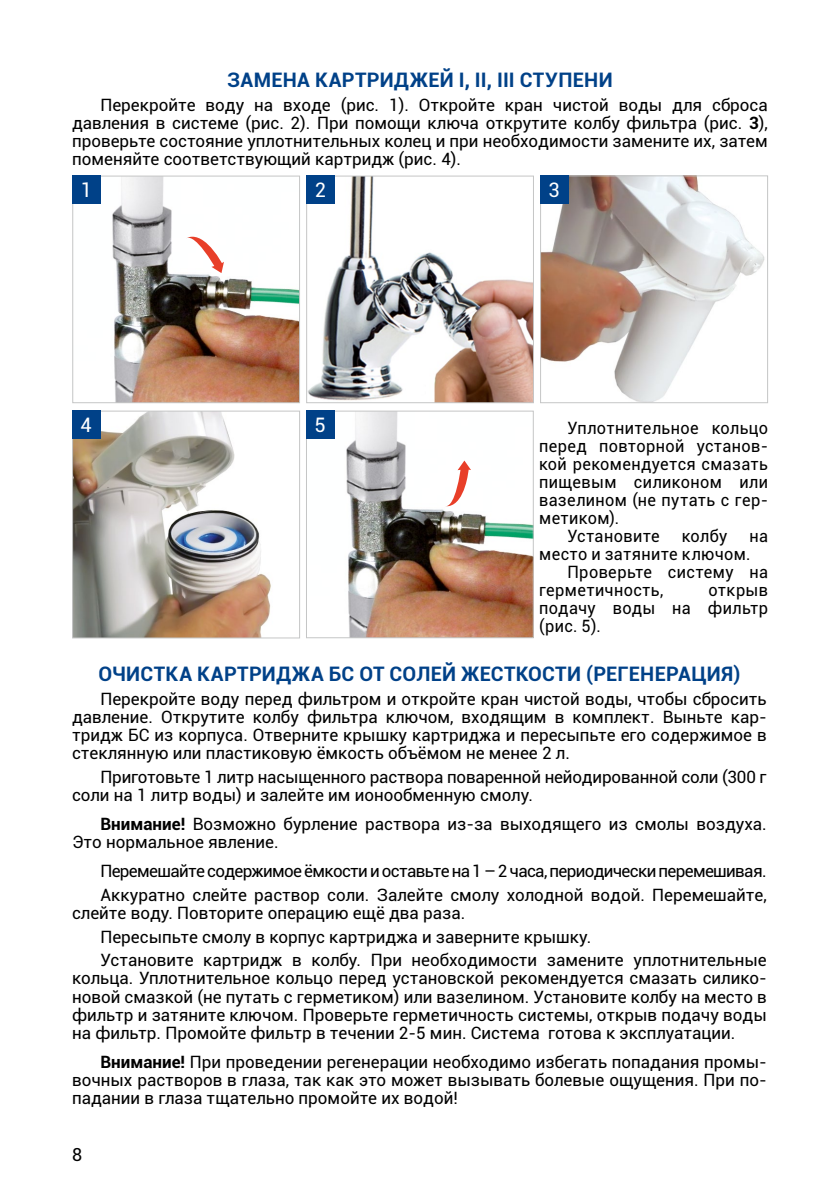
<style>
.page{position:relative;width:840px;height:1191px;background:#fff}
.page>*{position:absolute;margin:0;border:0;box-sizing:border-box;transform-origin:0 0}
.t1{font:700 20px "Roboto";letter-spacing:.015em;color:#004188}
.t2{font:20px "Roboto";color:#fff}
.t3{font:18px "Roboto";color:#000}
.t4{font:17px/18px "Roboto";color:#000;text-align:justify}
.t5{font:17px/23.6px "Roboto";letter-spacing:-.04em;color:#000}
.t6{font:17px/18px "Roboto";letter-spacing:.025em;color:#000;scale:.96 1}
.t7{font:17px/18px "Roboto";letter-spacing:.02em;color:#000;scale:.96 1}
.t8{font:17px/18px "Roboto";color:#000;text-align:justify;scale:.96 1}
.s1{font-weight:700}
</style>
<div class="page">
<img style="left:541px;top:177px;width:224px;height:224px">
<div style="left:539px;top:175px;width:228px;height:228px;border:1px solid #c5c6c6"></div>
<div style="left:539px;top:175px;width:29px;height:29px;background:#004188"></div>
<img style="left:112px;top:178px;width:186px;height:223px">
<div style="left:72px;top:176px;width:228px;height:227px;border:1px solid #c5c6c6"></div>
<div style="left:72px;top:176px;width:29px;height:28px;background:#004188"></div>
<img style="left:308px;top:178px;width:223px;height:223px">
<div style="left:306px;top:176px;width:227px;height:227px;border:1px solid #c5c6c6"></div>
<div style="left:306px;top:176px;width:28px;height:28px;background:#004188"></div>
<svg style="left:186px;top:233px;width:38px;height:40px"></svg>
<img style="left:74px;top:412px;width:197px;height:224px">
<div style="left:72px;top:410px;width:228px;height:228px;border:1px solid #c5c6c6"></div>
<div style="left:72px;top:410px;width:28px;height:29px;background:#004188"></div>
<img style="left:334px;top:412px;width:197px;height:224px">
<div style="left:306px;top:410px;width:227px;height:228px;border:1px solid #c5c6c6"></div>
<div style="left:306px;top:410px;width:28px;height:29px;background:#004188"></div>
<svg style="left:445px;top:460px;width:26px;height:47px"></svg>
<p class="t1" style="left:227px;top:66px;width:386px">ЗАМЕНА КАРТРИДЖЕЙ I, II, III СТУПЕНИ</p>
<p class="t4" style="left:72px;top:95px;width:697px;text-indent:28px">Перекройте воду на входе (рис. 1). Откройте кран чистой воды для сброса давления в системе (рис. 2). При помощи ключа открутите колбу фильтра (рис. <span class="s1">3</span>), проверьте состояние уплотнительных колец и при необходимости замените их, затем поменяйте соответствующий картридж (рис. 4).</p>
<p class="t2" style="left:81px;top:176px;width:13px">1</p>
<p class="t2" style="left:314px;top:176px;width:13px">2</p>
<p class="t2" style="left:548px;top:176px;width:13px">3</p>
<p class="t2" style="left:81px;top:411px;width:13px">4</p>
<p class="t2" style="left:314px;top:411px;width:13px">5</p>
<p class="t7" style="left:567px;top:418px;width:210px">Уплотнительное кольцо</p>
<p class="t6" style="left:539px;top:436px;width:240px">перед повторной установ-</p>
<p class="t7" style="left:539px;top:454px;width:240px">кой рекомендуется смазать</p>
<p class="t6" style="left:539px;top:472px;width:240px">пищевым силиконом или</p>
<p class="t6" style="left:539px;top:490px;width:240px">вазелином (не путать с гер-</p>
<p class="t7" style="left:539px;top:508px;width:85px">метиком).</p>
<p class="t6" style="left:567px;top:526px;width:97px">Установите</p>
<p class="t8" style="left:681px;top:526px;width:49px">колбу</p>
<p class="t7" style="left:539px;top:526px;width:240px;text-indent:210px">на место и затяните ключом.</p>
<p class="t6" style="left:539px;top:562px;width:240px;text-indent:28px">Проверьте систему на герметичность,</p>
<p class="t8" style="left:539px;top:580px;width:240px;text-indent:169px">открыв подачу воды на фильтр (рис. 5).</p>
<p class="t1" style="left:98px;top:660px;width:643px">ОЧИСТКА КАРТРИДЖА БС ОТ СОЛЕЙ ЖЕСТКОСТИ (РЕГЕНЕРАЦИЯ)</p>
<p class="t4" style="left:72px;top:689px;width:696px;text-indent:28px">Перекройте воду перед фильтром и откройте кран чистой воды, чтобы сбросить давление. Открутите колбу фильтра ключом, входящим в комплект. Выньте кар&shy;тридж БС из корпуса. Отверните крышку картриджа и пересыпьте его содержимое в стеклянную или пластиковую ёмкость объёмом не менее 2 л.</p>
<p class="t4" style="left:72px;top:767px;width:695px;text-indent:28px">Приготовьте 1 литр насыщенного раствора поваренной нейодированной соли (300 г соли на 1 литр воды) и залейте им ионообменную смолу.</p>
<p class="t4" style="left:72px;top:814px;width:696px;text-indent:28px"><span class="s1">Внимание!</span> Возможно бурление раствора из-за выходящего из смолы воздуха.<br>Это нормальное явление.</p>
<p class="t5" style="left:100px;top:859px;width:667px">Перемешайте содержимое ёмкости и оставьте на 1 – 2 часа, периодически перемешивая.<br>Аккуратно слейте раствор соли. Залейте смолу холодной водой. Перемешайте,</p>
<p class="t4" style="left:100px;top:900px;width:667px;line-height:23.6px;text-align:left;text-indent:-28px">слейте воду. Повторите операцию ещё два раза.<br>Пересыпьте смолу в корпус картриджа и заверните крышку.<br>Установите картридж в колбу. При необходимости замените уплотнительные</p>
<p class="t4" style="left:72px;top:968px;width:695px">кольца. Уплотнительное кольцо перед установской рекомендуется смазать силико&shy;новой смазкой (не путать с герметиком) или вазелином. Установите колбу на место в фильтр и затяните ключом. Проверьте герметичность системы, открыв подачу воды на фильтр. Промойте фильтр в течении 2-5 мин. Система готова к эксплуатации.</p>
<p class="t4" style="left:72px;top:1052px;width:696px;text-indent:28px"><span class="s1">Внимание!</span> При проведении регенерации необходимо избегать попадания промы&shy;вочных растворов в глаза, так как это может вызывать болевые ощущения. При по&shy;падании в глаза тщательно промойте их водой!</p>
<p class="t3" style="left:72px;top:1141px;width:12px">8</p>
</div>
